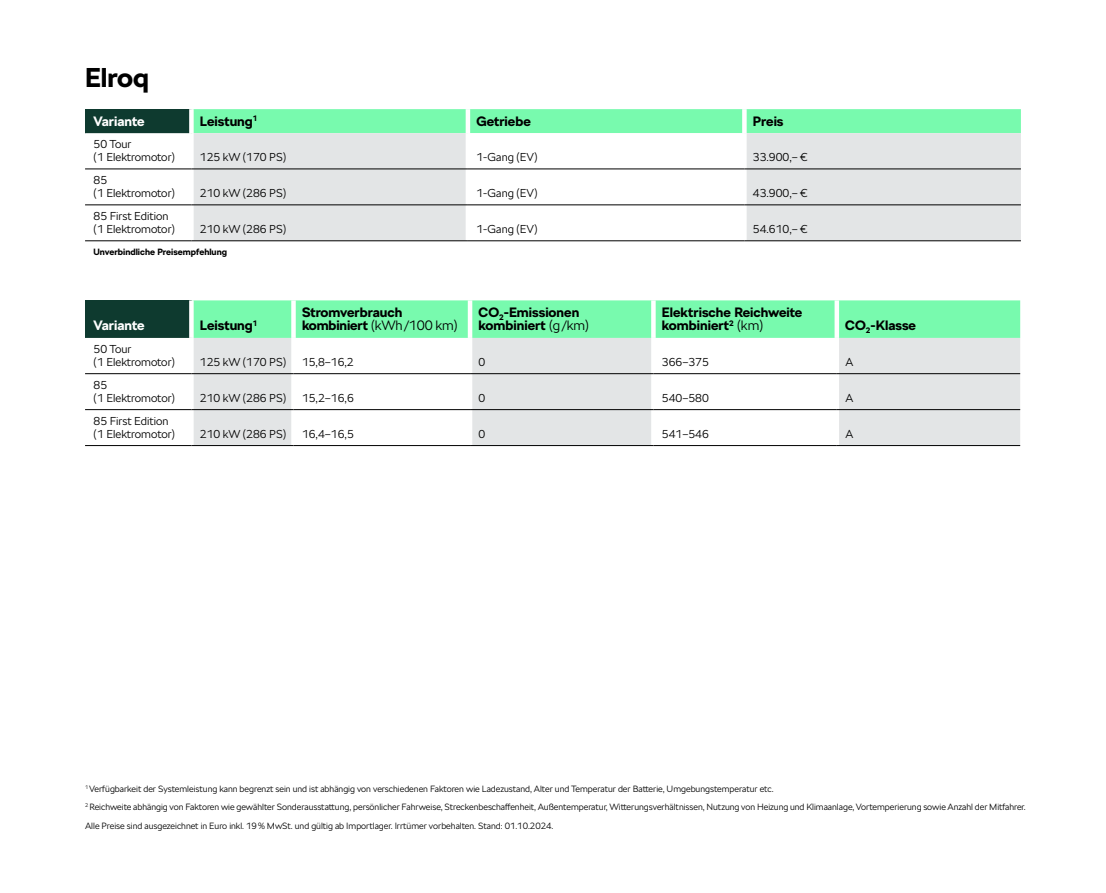
<style>
.page{position:relative;width:1106px;height:893px;background:#fff}
.page>*{position:absolute;margin:0;border:0;box-sizing:border-box;transform-origin:0 0}
.t1{font:700 27px "SKODA Next";color:#000}
.t2{font:700 13.5px/13.5px "SKODA Next";color:#000}
.t3{font:700 13.5px "SKODA Next";color:#fff}
.t4{font:300 11.4px/13.5px "SKODA Next";color:#000}
.t5{font:300 9px/18.8px "SKODA Next";color:#000}
.t6{font:700 9px "SKODA Next";color:#000}
.s1{font-weight:300}
</style>
<div class="page">
<div style="left:85px;top:109px;width:106px;height:24px;background:#0e3a2f"></div>
<div style="left:194px;top:109px;width:826px;height:24px;background:#78faae"></div>
<svg style="left:194px;top:133px;width:826px;height:108px;fill:#e3e5e6"></svg>
<div style="left:189px;top:109px;width:5px;height:24px;background:#fff"></div>
<div style="left:465px;top:109px;width:5px;height:24px;background:#fff"></div>
<svg style="left:742px;top:109px;width:4px;height:24px"></svg>
<div style="left:465px;top:133px;width:5px;height:36px;background:#fff"></div>
<hr style="left:742px;top:133px;width:4px;height:36px;background:#fff">
<div style="left:465px;top:169px;width:5px;height:36px;background:#fff"></div>
<hr style="left:742px;top:169px;width:4px;height:36px;background:#fff">
<div style="left:465px;top:205px;width:5px;height:36px;background:#fff"></div>
<hr style="left:742px;top:205px;width:4px;height:36px;background:#fff">
<hr style="left:85px;top:205px;width:106px;height:1px;background:#000">
<hr style="left:191px;top:205px;width:277px;height:1px;background:#000">
<hr style="left:468px;top:205px;width:276px;height:1px;background:#000">
<hr style="left:744px;top:205px;width:276px;height:1px;background:#000">
<hr style="left:85px;top:241px;width:106px;height:1px;background:#000">
<hr style="left:191px;top:241px;width:277px;height:1px;background:#000">
<hr style="left:468px;top:241px;width:276px;height:1px;background:#000">
<hr style="left:744px;top:241px;width:276px;height:1px;background:#000">
<hr style="left:85px;top:169px;width:106px;height:1px;background:#000">
<hr style="left:191px;top:169px;width:277px;height:1px;background:#000">
<hr style="left:468px;top:169px;width:276px;height:1px;background:#000">
<hr style="left:744px;top:169px;width:276px;height:1px;background:#000">
<svg style="left:85px;top:300px;width:935px;height:145px"></svg>
<svg style="left:296px;top:338px;width:172px;height:107px"></svg>
<svg style="left:472px;top:338px;width:548px;height:107px;fill:#e3e5e6"></svg>
<div style="left:291px;top:338px;width:5px;height:35px;background:#fff"></div>
<div style="left:291px;top:374px;width:5px;height:35px;background:#fff"></div>
<div style="left:291px;top:410px;width:5px;height:35px;background:#fff"></div>
<div style="left:189px;top:300px;width:5px;height:38px;background:#fff"></div>
<div style="left:291px;top:300px;width:5px;height:38px;background:#fff"></div>
<hr style="left:468px;top:300px;width:4px;height:38px;background:#fff">
<svg style="left:651px;top:300px;width:4px;height:38px"></svg>
<div style="left:834px;top:300px;width:5px;height:38px;background:#fff"></div>
<hr style="left:468px;top:338px;width:4px;height:35px;background:#fff">
<hr style="left:651px;top:338px;width:4px;height:35px;background:#fff">
<div style="left:834px;top:338px;width:5px;height:35px;background:#fff"></div>
<hr style="left:468px;top:374px;width:4px;height:35px;background:#fff">
<hr style="left:651px;top:374px;width:4px;height:35px;background:#fff">
<div style="left:834px;top:374px;width:5px;height:35px;background:#fff"></div>
<hr style="left:468px;top:410px;width:4px;height:35px;background:#fff">
<hr style="left:651px;top:410px;width:4px;height:35px;background:#fff">
<div style="left:834px;top:410px;width:5px;height:35px;background:#fff"></div>
<div style="left:189px;top:338px;width:5px;height:35px;background:#fff"></div>
<div style="left:189px;top:374px;width:5px;height:35px;background:#fff"></div>
<div style="left:189px;top:410px;width:5px;height:35px;background:#fff"></div>
<hr style="left:85px;top:409px;width:106px;height:1px;background:#000">
<hr style="left:191px;top:409px;width:102px;height:1px;background:#000">
<hr style="left:85px;top:445px;width:106px;height:1px;background:#000">
<hr style="left:191px;top:445px;width:102px;height:1px;background:#000">
<hr style="left:85px;top:373px;width:106px;height:1px;background:#000">
<hr style="left:191px;top:373px;width:102px;height:1px;background:#000">
<hr style="left:293px;top:373px;width:177px;height:1px;background:#000">
<hr style="left:470px;top:373px;width:183px;height:1px;background:#000">
<hr style="left:293px;top:409px;width:177px;height:1px;background:#000">
<hr style="left:470px;top:409px;width:183px;height:1px;background:#000">
<hr style="left:293px;top:445px;width:177px;height:1px;background:#000">
<hr style="left:470px;top:445px;width:183px;height:1px;background:#000">
<hr style="left:653px;top:373px;width:183px;height:1px;background:#000">
<hr style="left:836px;top:373px;width:184px;height:1px;background:#000">
<hr style="left:653px;top:409px;width:183px;height:1px;background:#000">
<hr style="left:836px;top:409px;width:184px;height:1px;background:#000">
<hr style="left:653px;top:445px;width:183px;height:1px;background:#000">
<hr style="left:836px;top:445px;width:184px;height:1px;background:#000">
<h1 class="t1" style="left:85px;top:59px;width:66px">Elroq</h1>
<h2 class="t3" style="left:94px;top:112px;width:52px">Variante</h2>
<h2 class="t2" style="left:200px;top:114px;width:59px">Leistung<sup>1</sup></h2>
<h2 class="t2" style="left:476px;top:114px;width:56px">Getriebe</h2>
<h2 class="t2" style="left:753px;top:114px;width:32px">Preis</h2>
<p class="t4" style="left:94px;top:137px;width:83px">50 Tour<br>(1 Elektromotor)</p>
<p class="t4" style="left:200px;top:151px;width:88px">125 kW (170 PS)</p>
<p class="t4" style="left:476px;top:151px;width:63px">1-Gang (EV)</p>
<p class="t4" style="left:753px;top:151px;width:56px">33.900,– €</p>
<p class="t4" style="left:94px;top:173px;width:83px">85<br>(1 Elektromotor)</p>
<p class="t4" style="left:200px;top:187px;width:88px">210 kW (286 PS)</p>
<p class="t4" style="left:476px;top:187px;width:63px">1-Gang (EV)</p>
<p class="t4" style="left:753px;top:187px;width:56px">43.900,– €</p>
<p class="t4" style="left:94px;top:209px;width:83px">85 First Edition (1 Elektromotor)</p>
<p class="t4" style="left:200px;top:223px;width:88px">210 kW (286 PS)</p>
<p class="t4" style="left:476px;top:223px;width:63px">1-Gang (EV)</p>
<p class="t4" style="left:753px;top:223px;width:56px">54.610,– €</p>
<p class="t6" style="left:94px;top:246px;width:135px">Unverbindliche Preisempfehlung</p>
<h2 class="t3" style="left:94px;top:317px;width:52px">Variante</h2>
<h2 class="t2" style="left:200px;top:319px;width:59px">Leistung<sup>1</sup></h2>
<h2 class="t2" style="left:302px;top:306px;width:157px">Stromverbrauch kombiniert <span class="s1">(kWh/100 km)</span></h2>
<h2 class="t2" style="left:478px;top:306px;width:112px">CO<sub>2</sub>-Emissionen kombiniert <span class="s1">(g/km)</span></h2>
<h2 class="t2" style="left:662px;top:306px;width:142px">Elektrische Reichweite kombiniert<sup>2</sup> <span class="s1">(km)</span></h2>
<h2 class="t2" style="left:845px;top:319px;width:72px">CO<sub>2</sub>-Klasse</h2>
<p class="t4" style="left:94px;top:342px;width:83px">50 Tour<br>(1 Elektromotor)</p>
<p class="t4" style="left:94px;top:378px;width:83px">85<br>(1 Elektromotor)</p>
<p class="t4" style="left:94px;top:414px;width:83px">85 First Edition (1 Elektromotor)</p>
<p class="t4" style="left:200px;top:356px;width:88px">125 kW (170 PS)</p>
<p class="t4" style="left:302px;top:356px;width:53px">15,8–16,2</p>
<p class="t4" style="left:478px;top:356px;width:8px">0</p>
<p class="t4" style="left:662px;top:356px;width:48px">366–375</p>
<p class="t4" style="left:845px;top:356px;width:9px">A</p>
<p class="t4" style="left:200px;top:391px;width:88px">210 kW (286 PS)</p>
<p class="t4" style="left:302px;top:391px;width:53px">15,2–16,6</p>
<p class="t4" style="left:478px;top:391px;width:8px">0</p>
<p class="t4" style="left:662px;top:391px;width:48px">540–580</p>
<p class="t4" style="left:845px;top:391px;width:9px">A</p>
<p class="t4" style="left:200px;top:427px;width:88px">210 kW (286 PS)</p>
<p class="t4" style="left:302px;top:427px;width:53px">16,4–16,5</p>
<p class="t4" style="left:478px;top:427px;width:8px">0</p>
<p class="t4" style="left:662px;top:427px;width:48px">541–546</p>
<p class="t4" style="left:845px;top:427px;width:9px">A</p>
<p class="t5" style="left:85px;top:779px;width:942px"><sup>1</sup> Verfügbarkeit der Systemleistung kann begrenzt sein und ist abhängig von verschiedenen Faktoren wie Ladezustand, Alter und Temperatur der Batterie, Umgebungstemperatur etc.<br><sup>2</sup> Reichweite abhängig von Faktoren wie gewählter Sonderausstattung, persönlicher Fahrweise, Streckenbeschaffenheit, Außentemperatur, Witterungsverhältnissen, Nutzung von Heizung und Klimaanlage, Vortemperierung sowie Anzahl der Mitfahrer.<br>Alle Preise sind ausgezeichnet in Euro inkl. 19% MwSt. und gültig ab Importlager. Irrtümer vorbehalten. Stand: 01.10.2024.</p>
</div>
